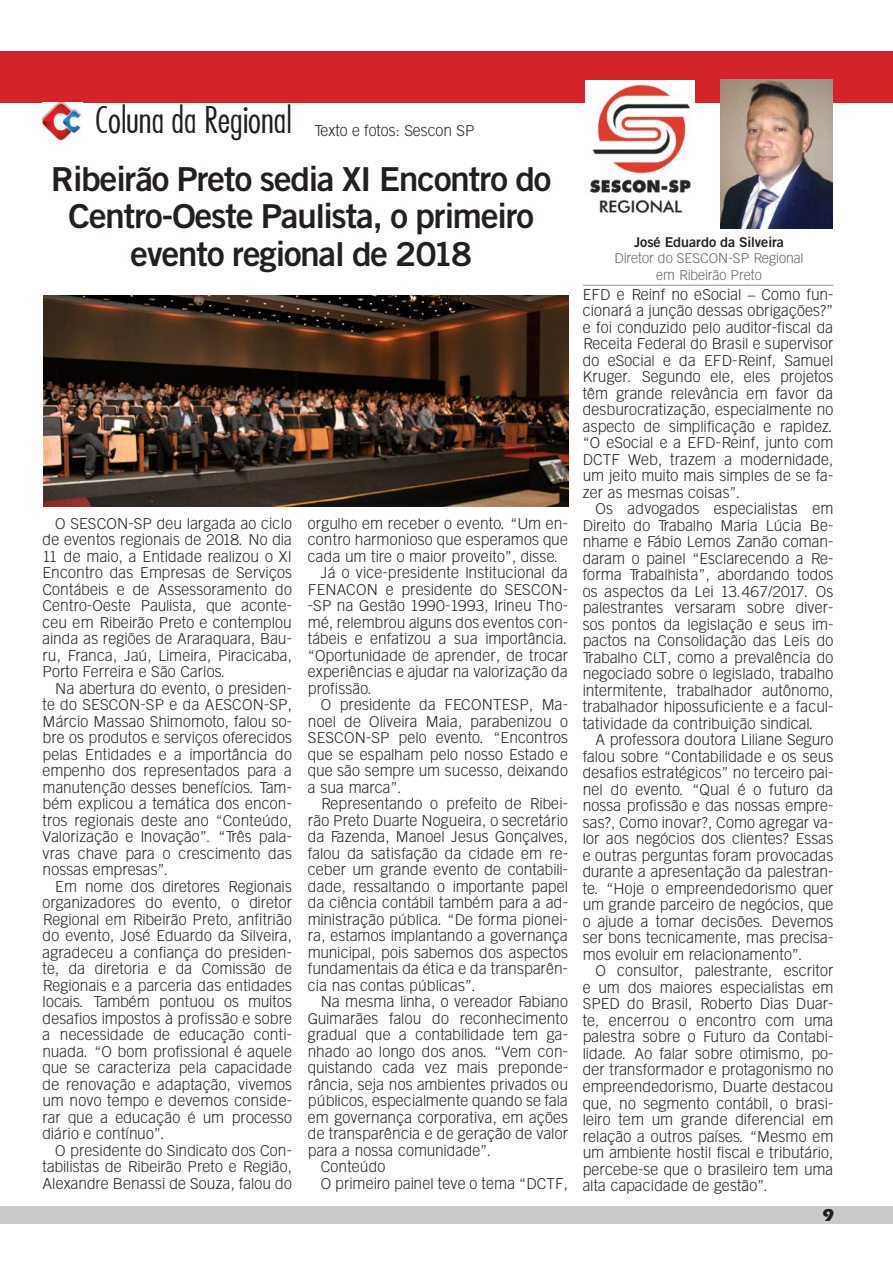
<style>
.page{position:relative;width:893px;height:1263px;background:#fff}
.page>*{position:absolute;margin:0;border:0;box-sizing:border-box;transform-origin:0 0}
.t1{font:36px "Futura Condensed Light Normal";color:#241f1f}
.t2{font:700 33px/37.5px "Goethe Gothic";letter-spacing:-.03em;color:#241f1f;text-align:center}
.t3{font:700 18px "Eras ITC";color:#241f1f}
.t4{font:15px/16.5px "Goethe Gothic";letter-spacing:.01em;color:#241f1f;text-align:justify}
.t5{font:13.5px/16.5px "Goethe Gothic";color:#656365;text-align:center}
.t6{font:700 13.5px "Goethe Gothic";color:#241f1f}
</style>
<div class="page">
<div style="left:0;top:1206px;width:893px;height:18px;background:#cbcacb"></div>
<div style="left:0;top:51px;width:893px;height:51px;background:#d42429"></div>
<img style="left:42px;top:102px;width:40px;height:39px">
<img style="left:585px;top:80px;width:109px;height:133px">
<hr style="left:583px;top:285px;width:250px;height:1px;background:#969698">
<img style="left:721px;top:79px;width:112px;height:149px">
<img style="left:43px;top:296px;width:525px;height:210px">
<h1 class="t1" style="left:95px;top:97px;width:199px">Coluna da Regional</h1>
<p class="t4" style="left:314px;top:122px;width:162px">Texto e fotos: Sescon SP</p>
<h2 class="t2" style="left:51px;top:160px;width:501px">Ribeirão Preto sedia XI Encontro do<br>Centro-Oeste Paulista, o primeiro evento regional de 2018</h2>
<p class="t4" style="left:43px;top:515px;width:251px;text-indent:13px">O SESCON-SP deu largada ao ciclo de eventos regionais de 2018. No dia 11 de maio, a Entidade realizou o XI Encontro das Empresas de Serviços Contábeis e de Assessoramento do Centro-Oeste Paulista, que aconte&shy;ceu em Ribeirão Preto e contemplou ainda as regiões de Araraquara, Bau&shy;ru, Franca, Jaú, Limeira, Piracicaba, Porto Ferreira e São Carlos.</p>
<p class="t4" style="left:43px;top:680px;width:251px;text-indent:13px">Na abertura do evento, o presiden&shy;te do SESCON-SP e da AESCON-SP, Márcio Massao Shimomoto, falou so&shy;bre os produtos e serviços oferecidos pelas Entidades e a importância do empenho dos representados para a manutenção desses benefícios. Tam&shy;bém explicou a temática dos encon&shy;tros regionais deste ano “Conteúdo, Valorização e Inovação”. “Três pala&shy;vras chave para o crescimento das nossas empresas”.</p>
<p class="t4" style="left:43px;top:878px;width:251px;text-indent:13px">Em nome dos diretores Regionais organizadores do evento, o diretor Regional em Ribeirão Preto, anfitrião do evento, José Eduardo da Silveira, agradeceu a confiança do presiden&shy;te, da diretoria e da Comissão de Regionais e a parceria das entidades locais. Também pontuou os muitos desafios impostos à profissão e sobre a necessidade de educação conti&shy;nuada. “O bom profissional é aquele que se caracteriza pela capacidade de renovação e adaptação, vivemos um novo tempo e devemos conside&shy;rar que a educação é um processo diário e contínuo”.</p>
<p class="t4" style="left:43px;top:1142px;width:251px;text-indent:13px">O presidente do Sindicato dos Con&shy;tabilistas de Ribeirão Preto e Região, Alexandre Benassi de Souza, falou do</p>
<p class="t4" style="left:308px;top:515px;width:262px">orgulho em receber o evento. “Um en-</p>
<p class="t4" style="left:308px;top:531px;width:262px">contro harmonioso que esperamos que</p>
<p class="t4" style="left:308px;top:548px;width:253px">cada um tire o maior proveito”, disse.</p>
<p class="t4" style="left:321px;top:564px;width:249px">Já o vice-presidente Institucional da</p>
<p class="t4" style="left:308px;top:581px;width:262px">FENACON e presidente do SESCON-</p>
<p class="t4" style="left:308px;top:597px;width:262px">-SP na Gestão 1990-1993, Irineu Tho-</p>
<p class="t4" style="left:308px;top:614px;width:262px">mé, relembrou alguns dos eventos con-</p>
<p class="t4" style="left:308px;top:630px;width:262px">tábeis e enfatizou a sua importância.</p>
<p class="t4" style="left:308px;top:647px;width:262px">“Oportunidade de aprender, de trocar</p>
<p class="t4" style="left:308px;top:663px;width:262px">experiências e ajudar na valorização da</p>
<p class="t4" style="left:308px;top:680px;width:66px">profissão.</p>
<p class="t4" style="left:321px;top:696px;width:249px">O presidente da FECONTESP, Ma-</p>
<p class="t4" style="left:308px;top:713px;width:262px">noel de Oliveira Maia, parabenizou o</p>
<p class="t4" style="left:308px;top:729px;width:262px">SESCON-SP pelo evento. “Encontros</p>
<p class="t4" style="left:308px;top:746px;width:262px">que se espalham pelo nosso Estado e</p>
<p class="t4" style="left:308px;top:762px;width:262px">que são sempre um sucesso, deixando</p>
<p class="t4" style="left:308px;top:779px;width:96px">a sua marca”.</p>
<p class="t4" style="left:321px;top:795px;width:249px">Representando o prefeito de Ribei-</p>
<p class="t4" style="left:308px;top:812px;width:262px">rão Preto Duarte Nogueira, o secretário</p>
<p class="t4" style="left:308px;top:828px;width:262px">da Fazenda, Manoel Jesus Gonçalves,</p>
<p class="t4" style="left:308px;top:845px;width:262px">falou da satisfação da cidade em re-</p>
<p class="t4" style="left:308px;top:861px;width:262px">ceber um grande evento de contabili-</p>
<p class="t4" style="left:308px;top:878px;width:262px">dade, ressaltando o importante papel</p>
<p class="t4" style="left:308px;top:894px;width:262px">da ciência contábil também para a ad-</p>
<p class="t4" style="left:308px;top:911px;width:262px">ministração pública. “De forma pionei-</p>
<p class="t4" style="left:308px;top:927px;width:262px">ra, estamos implantando a governança</p>
<p class="t4" style="left:308px;top:944px;width:262px">municipal, pois sabemos dos aspectos</p>
<p class="t4" style="left:308px;top:960px;width:262px">fundamentais da ética e da transparên-</p>
<p class="t4" style="left:308px;top:977px;width:170px">cia nas contas públicas”.</p>
<p class="t4" style="left:321px;top:993px;width:249px">Na mesma linha, o vereador Fabiano</p>
<p class="t4" style="left:308px;top:1010px;width:262px">Guimarães falou do reconhecimento</p>
<p class="t4" style="left:308px;top:1026px;width:262px">gradual que a contabilidade tem ga-</p>
<p class="t4" style="left:308px;top:1043px;width:262px">nhado ao longo dos anos. “Vem con-</p>
<p class="t4" style="left:308px;top:1059px;width:262px">quistando cada vez mais preponde-</p>
<p class="t4" style="left:308px;top:1076px;width:262px">rância, seja nos ambientes privados ou</p>
<p class="t4" style="left:308px;top:1092px;width:262px">públicos, especialmente quando se fala</p>
<p class="t4" style="left:308px;top:1109px;width:262px">em governança corporativa, em ações</p>
<p class="t4" style="left:308px;top:1125px;width:262px">de transparência e de geração de valor</p>
<p class="t4" style="left:308px;top:1142px;width:186px">para a nossa comunidade”.</p>
<p class="t4" style="left:321px;top:1158px;width:66px">Conteúdo</p>
<p class="t4" style="left:321px;top:1175px;width:249px">O primeiro painel teve o tema “DCTF,</p>
<p class="t6" style="left:634px;top:234px;width:152px">José Eduardo da Silveira</p>
<p class="t5" style="left:614px;top:250px;width:191px">Diretor do SESCON-SP Regional em Ribeirão Preto</p>
<p class="t4" style="left:583px;top:286px;width:252px">EFD e Reinf no eSocial – Como fun&shy;cionará a junção dessas obrigações?” e foi conduzido pelo auditor-fiscal da Receita Federal do Brasil e supervisor do eSocial e da EFD-Reinf, Samuel Kruger. Segundo ele, eles projetos têm grande relevância em favor da desburocratização, especialmente no aspecto de simplificação e rapidez. “O eSocial e a EFD-Reinf, junto com DCTF Web, trazem a modernidade, um jeito muito mais simples de se fa&shy;zer as mesmas coisas”.</p>
<p class="t4" style="left:583px;top:501px;width:252px;text-indent:13px">Os advogados especialistas em Direito do Trabalho Maria Lúcia Be&shy;nhame e Fábio Lemos Zanão coman&shy;daram o painel “Esclarecendo a Re&shy;forma Trabalhista”, abordando todos os aspectos da Lei 13.467/2017. Os palestrantes versaram sobre diver&shy;sos pontos da legislação e seus im&shy;pactos na Consolidação das Leis do Trabalho CLT, como a prevalência do negociado sobre o legislado, trabalho intermitente, trabalhador autônomo, trabalhador hipossuficiente e a facul&shy;tatividade da contribuição sindical.</p>
<p class="t4" style="left:583px;top:732px;width:252px;text-indent:13px">A professora doutora Liliane Seguro falou sobre “Contabilidade e os seus desafios estratégicos” no terceiro pai&shy;nel do evento. “Qual é o futuro da nossa profissão e das nossas empre&shy;sas?, Como inovar?, Como agregar va&shy;lor aos negócios dos clientes? Essas e outras perguntas foram provocadas durante a apresentação da palestran&shy;te. “Hoje o empreendedorismo quer um grande parceiro de negócios, que o ajude a tomar decisões. Devemos ser bons tecnicamente, mas precisa&shy;mos evoluir em relacionamento”.</p>
<p class="t4" style="left:583px;top:963px;width:252px;text-indent:13px">O consultor, palestrante, escritor e um dos maiores especialistas em SPED do Brasil, Roberto Dias Duar&shy;te, encerrou o encontro com uma palestra sobre o Futuro da Contabi&shy;lidade. Ao falar sobre otimismo, po&shy;der transformador e protagonismo no empreendedorismo, Duarte destacou que, no segmento contábil, o brasi&shy;leiro tem um grande diferencial em relação a outros países. “Mesmo em um ambiente hostil fiscal e tributário, percebe-se que o brasileiro tem uma alta capacidade de gestão”.</p>
<p class="t3" style="left:822px;top:1205px;width:13px">9</p>
</div>
